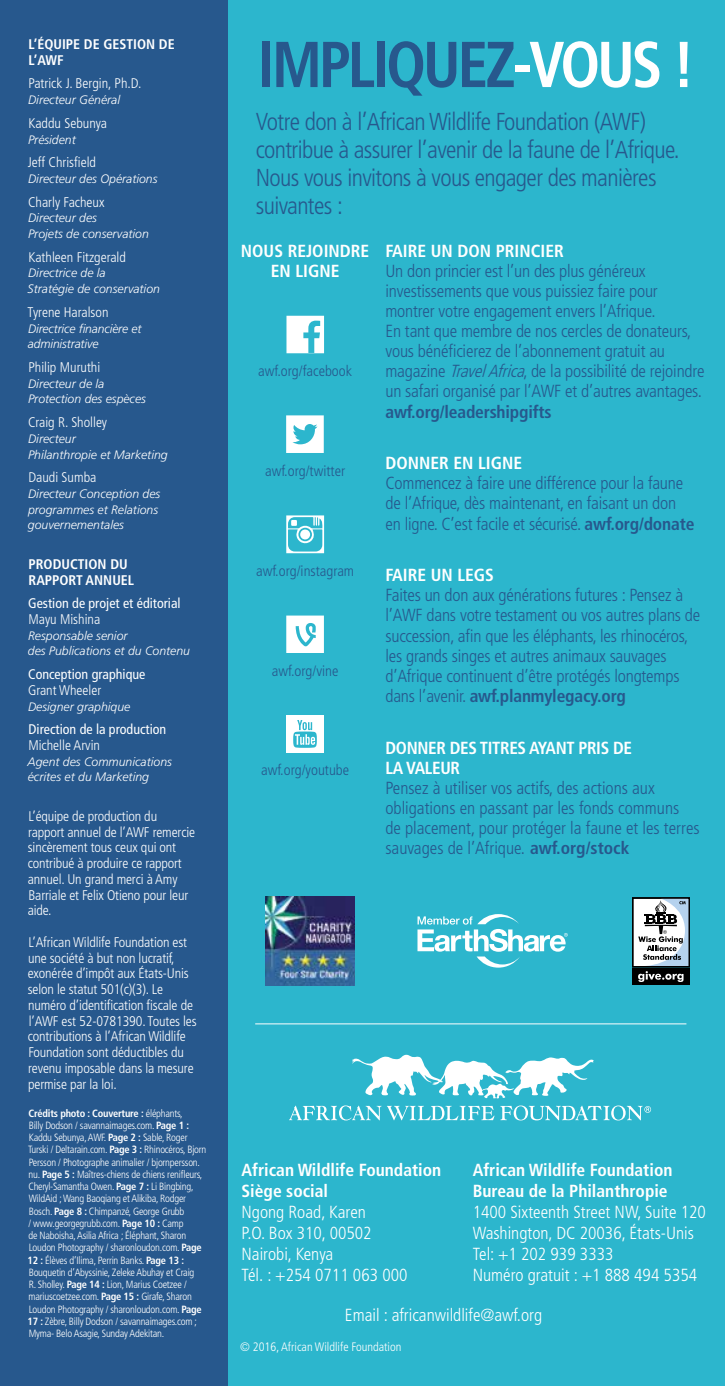
<style>
.page{position:relative;width:725px;height:1386px;background:#fff}
.page>*{position:absolute;margin:0;border:0;box-sizing:border-box;transform-origin:0 0}
.t1{font:700 condensed 64.75px "Frutiger LT Std";color:#27588d;scale:.95 1}
.t2{font:700 condensed 64.75px "Frutiger LT Std";color:#fff;scale:.95 1}
.t3{font:300 condensed 24.5px/28px "Frutiger LT Std";letter-spacing:-.025em;color:#27588d}
.t4{font:300 condensed 17.5px/20.1px "Frutiger LT Std";letter-spacing:-.01em;color:#27588d}
.t5{font:300 condensed 17.5px/21px "Frutiger LT Std";color:#fff}
.t6{font:700 condensed 17.5px/21px "Frutiger LT Std";color:#fff}
.t7{font:700 condensed 17.5px "Frutiger LT Std";letter-spacing:-.01em;color:#27588d}
.t8{font:300 condensed 14.88px "Frutiger LT Std";color:#27588d}
.t9{font:300 condensed 14px/15.8px "Frutiger LT Std";letter-spacing:-.01em;color:#fff}
.t10{font:condensed 14px "Frutiger LT Std";color:#fff}
.t11{font:700 condensed 14px/15.8px "Frutiger LT Std";color:#fff}
.t12{font:italic 300 12.25px/15.8px "Frutiger LT Std";color:#fff}
.t13{font:300 condensed 12.25px "Frutiger LT Std";color:#fff}
.t14{font:300 condensed 10.5px/12.2px "Frutiger LT Std";letter-spacing:-.02em;color:#fff}
.s1{font-weight:700}
.s2{color:#27588d}
.s3{font-style:italic}
</style>
<div class="page">
<div style="left:177px;top:0;width:547px;height:1386px;background:#2cb6cd"></div>
<div style="left:0;top:0;width:227px;height:1386px;background:#27588d"></div>
<img style="left:265px;top:896px;width:90px;height:89px">
<svg style="left:417px;top:914px;width:150px;height:54px"></svg>
<div style="left:632px;top:898px;width:57px;height:69px;background:#fff"></div>
<div style="left:632px;top:897px;width:57px;height:70px;border:1px solid #000"></div>
<div style="left:632px;top:969px;width:58px;height:16px;background:#000"></div>
<svg style="left:638px;top:898px;width:51px;height:84px"></svg>
<svg style="left:352px;top:1055px;width:241px;height:43px"></svg>
<svg style="left:289px;top:1105px;width:92px;height:15px"></svg>
<svg style="left:387px;top:1106px;width:107px;height:14px"></svg>
<svg style="left:500px;top:1106px;width:151px;height:14px"></svg>
<hr style="left:255px;top:1024px;width:431px;height:1px;background:#fff">
<svg style="left:286px;top:316px;width:38px;height:37px"></svg>
<svg style="left:286px;top:416px;width:38px;height:37px"></svg>
<svg style="left:286px;top:515px;width:38px;height:38px"></svg>
<div style="left:300px;top:530px;width:10px;height:9px;background:#fff;border-radius:50%"></div>
<svg style="left:286px;top:616px;width:38px;height:37px"></svg>
<div style="left:286px;top:715px;width:5px;height:38px;background:#fff"></div>
<div style="left:319px;top:715px;width:5px;height:38px;background:#fff"></div>
<div style="left:286px;top:748px;width:38px;height:5px;background:#fff"></div>
<hr style="left:286px;top:715px;width:38px;height:4px;background:#fff">
<svg style="left:291px;top:719px;width:28px;height:29px"></svg>
<p class="t11" style="left:29px;top:36px;width:147px">l’équipe de gestion de l’AWF</p>
<p class="t9" style="left:28px;top:76px;width:114px">Patrick J. Bergin, Ph.D.</p>
<p class="t12" style="left:28px;top:92px;width:93px">Directeur Général</p>
<p class="t9" style="left:28px;top:115px;width:80px">Kaddu Sebunya</p>
<p class="t12" style="left:28px;top:132px;width:49px">Président</p>
<p class="t9" style="left:28px;top:155px;width:70px">Jeff Chrisfield</p>
<p class="t12" style="left:28px;top:171px;width:131px">Directeur des Opérations</p>
<p class="t9" style="left:28px;top:194px;width:78px">Charly Facheux</p>
<p class="t12" style="left:28px;top:210px;width:122px">Directeur des<br>Projets de conservation</p>
<p class="t9" style="left:28px;top:249px;width:99px">Kathleen Fitzgerald</p>
<p class="t12" style="left:28px;top:265px;width:134px">Directrice de la<br>Stratégie de conservation</p>
<p class="t9" style="left:28px;top:304px;width:82px">Tyrene Haralson</p>
<p class="t12" style="left:28px;top:321px;width:115px">Directrice financière et administrative</p>
<p class="t9" style="left:28px;top:359px;width:73px">Philip Muruthi</p>
<p class="t12" style="left:28px;top:376px;width:119px">Directeur de la<br>Protection des espèces</p>
<p class="t9" style="left:28px;top:414px;width:81px">Craig R. Sholley</p>
<p class="t12" style="left:28px;top:431px;width:141px">Directeur<br>Philanthropie et Marketing</p>
<p class="t9" style="left:28px;top:470px;width:69px">Daudi Sumba</p>
<p class="t12" style="left:28px;top:486px;width:134px">Directeur Conception des programmes et Relations gouvernementales</p>
<p class="t11" style="left:29px;top:556px;width:107px">Production du rapport annuel</p>
<p class="t10" style="left:28px;top:595px;width:154px">Gestion de projet et éditorial</p>
<p class="t9" style="left:28px;top:611px;width:73px">Mayu Mishina</p>
<p class="t12" style="left:28px;top:628px;width:164px">Responsable senior<br>des Publications et du Contenu</p>
<p class="t10" style="left:28px;top:666px;width:119px">Conception graphique</p>
<p class="t9" style="left:28px;top:682px;width:75px">Grant Wheeler</p>
<p class="t12" style="left:28px;top:699px;width:104px">Designer graphique</p>
<p class="t10" style="left:29px;top:721px;width:139px">Direction de la production</p>
<p class="t9" style="left:28px;top:737px;width:73px">Michelle Arvin</p>
<p class="t12" style="left:28px;top:754px;width:146px">Agent des Communications écrites et du Marketing</p>
<p class="t9" style="left:28px;top:808px;width:169px">L’équipe de production du rapport annuel de l’AWF remercie sincèrement tous ceux qui ont contribué à produire ce rapport annuel. Un grand merci à Amy<br>Barriale et Felix Otieno pour leur aide.</p>
<p class="t9" style="left:28px;top:934px;width:170px">L’African Wildlife Foundation est une société à but non lucratif, exonérée d’impôt aux États-Unis selon le statut 501(c)(3). Le numéro d’identification fiscale de l’AWF est 52-0781390. Toutes les contributions à l’African Wildlife<br>Foundation sont déductibles du revenu imposable dans la mesure permise par la loi.</p>
<p class="t14" style="left:27px;top:1107px;width:180px"><span class="s1">Crédits photo : Couverture :</span> éléphants,<br>Billy Dodson / savannaimages.com. <span class="s1">Page 1 :<br></span>Kaddu Sebunya, AWF. <span class="s1">Page 2 :</span> Sable, Roger Turski / Deltarain.com. <span class="s1">Page 3 :</span> Rhinocéros, Bjorn Persson / Photographe animalier / bjornpersson. nu. <span class="s1">Page 5 :</span> Maîtres-chiens de chiens renifleurs, Cheryl-Samantha Owen. <span class="s1">Page 7 :</span> Li Bingbing, WildAid ; Wang Baoqiang et Alikiba, Rodger Bosch. <span class="s1">Page 8 :</span> Chimpanzé, George Grubb<br>/ www.georgegrubb.com. <span class="s1">Page 10 :</span> Camp<br>de Naboisha, Asilia Africa ; Éléphant, Sharon Loudon Photography / sharonloudon.com. <span class="s1">Page 12 :</span> Élèves d’Ilima, Perrin Banks. <span class="s1">Page 13 :<br></span>Bouquetin d’Abyssinie, Zeleke Abuhay et Craig<br>R. Sholley. <span class="s1">Page 14 :</span> Lion, Marius Coetzee / mariuscoetzee.com. <span class="s1">Page 15 :</span> Girafe, Sharon Loudon Photography / sharonloudon.com. <span class="s1">Page 17 :</span> Zèbre, Billy Dodson / savannaimages.com ; Myma- Belo Asagie, Sunday Adekitan.</p>
<h1 class="t1" style="left:258px;top:26px;width:124px">IMPLIQUE</h1>
<h1 class="t2" style="left:485px;top:26px;width:82px"><span class="s2">Z</span>-VOUS</h1>
<h1 class="t2" style="left:672px;top:26px;width:25px">!</h1>
<h2 class="t3" style="left:256px;top:108px;width:425px">Votre don à l’African Wildlife Foundation (AWF) contribue à assurer l’avenir de la faune de l’Afrique.<br>Nous vous invitons à vous engager des manières suivantes :</h2>
<p class="t6" style="left:385px;top:240px;width:9px">FAIRE</p>
<p class="t6" style="left:431px;top:240px;width:38px">UN DON</p>
<p class="t6" style="left:495px;top:240px;width:19px">PRINCIER</p>
<p class="t4" style="left:385px;top:261px;width:321px">Un don princier est l’un des plus généreux investissements que vous puissiez faire pour montrer votre engagement envers l’Afrique.<br>En tant que membre de nos cercles de donateurs, vous bénéficierez de l’abonnement gratuit au magazine <span class="s3">TravelAfrica</span>, de la possibilité de rejoindre un safari organisé par l’AWF et d’autres avantages.</p>
<p class="t7" style="left:385px;top:401px;width:167px">awf.org/leadershipgifts</p>
<p class="t6" style="left:385px;top:453px;width:12px">DONNER</p>
<p class="t6" style="left:453px;top:453px;width:35px">EN LIGNE</p>
<p class="t4" style="left:385px;top:473px;width:310px">Commencez à faire une différence pour la faune de l’Afrique, dès maintenant, en faisant un don en ligne. C’est facile et sécurisé. <span class="s1">awf.org/donate</span></p>
<p class="t6" style="left:385px;top:565px;width:9px">FAIRE</p>
<p class="t6" style="left:431px;top:565px;width:37px">UN LEGS</p>
<p class="t4" style="left:385px;top:585px;width:316px">Faites un don aux générations futures : Pensez à l’AWF dans votre testament ou vos autres plans de succession, afin que les éléphants, les rhinocéros, les grands singes et autres animaux sauvages d’Afrique continuent d’être protégés longtemps dans l’avenir. <span class="s1">awf.planmylegacy.org</span></p>
<p class="t6" style="left:385px;top:737px;width:11px">DONNER</p>
<p class="t6" style="left:449px;top:737px;width:39px">DES TITRES</p>
<p class="t6" style="left:529px;top:737px;width:28px">AYANT</p>
<p class="t6" style="left:578px;top:737px;width:45px">PRIS DE</p>
<p class="t6" style="left:385px;top:757px;width:31px">LA VALEUR</p>
<p class="t4" style="left:385px;top:778px;width:316px">Pensez à utiliser vos actifs, des actions aux obligations en passant par les fonds communs<br>de placement, pour protéger la faune et les terres sauvages de l’Afrique. <span class="s1">awf.org/stock</span></p>
<p class="t6" style="left:241px;top:240px;width:11px">NOUS</p>
<p class="t6" style="left:271px;top:241px;width:52px;line-height:20.1px;text-indent:17px">REJOINDRE<br>EN LIGNE</p>
<p class="t8" style="left:258px;top:363px;width:95px">awf.org/facebook</p>
<p class="t8" style="left:265px;top:463px;width:81px">awf.org/twitter</p>
<p class="t8" style="left:256px;top:562px;width:99px">awf.org/instagram</p>
<p class="t8" style="left:272px;top:662px;width:68px">awf.org/vine</p>
<p class="t8" style="left:261px;top:762px;width:89px">awf.org/youtube</p>
<p class="t6" style="left:241px;top:1160px;width:201px">African Wildlife Foundation<br>Siège social</p>
<p class="t5" style="left:241px;top:1202px;width:167px">Ngong Road, Karen<br>P.O. Box 310, 00502<br>Nairobi, Kenya<br>Tél. : +254 0711 063 000</p>
<p class="t6" style="left:472px;top:1160px;width:201px">African Wildlife Foundation<br>Bureau de la Philanthropie</p>
<p class="t5" style="left:472px;top:1202px;width:235px">1400 Sixteenth Street NW, Suite 120<br>Washington, DC 20036, États-Unis<br>Tel: +1 202 939 3333<br>Numéro gratuit : +1 888 494 5354</p>
<p class="t5" style="left:345px;top:1304px;width:199px">Email : africanwildlife@awf.org</p>
<p class="t13" style="left:240px;top:1340px;width:163px">© 2016, African Wildlife Foundation</p>
</div>
